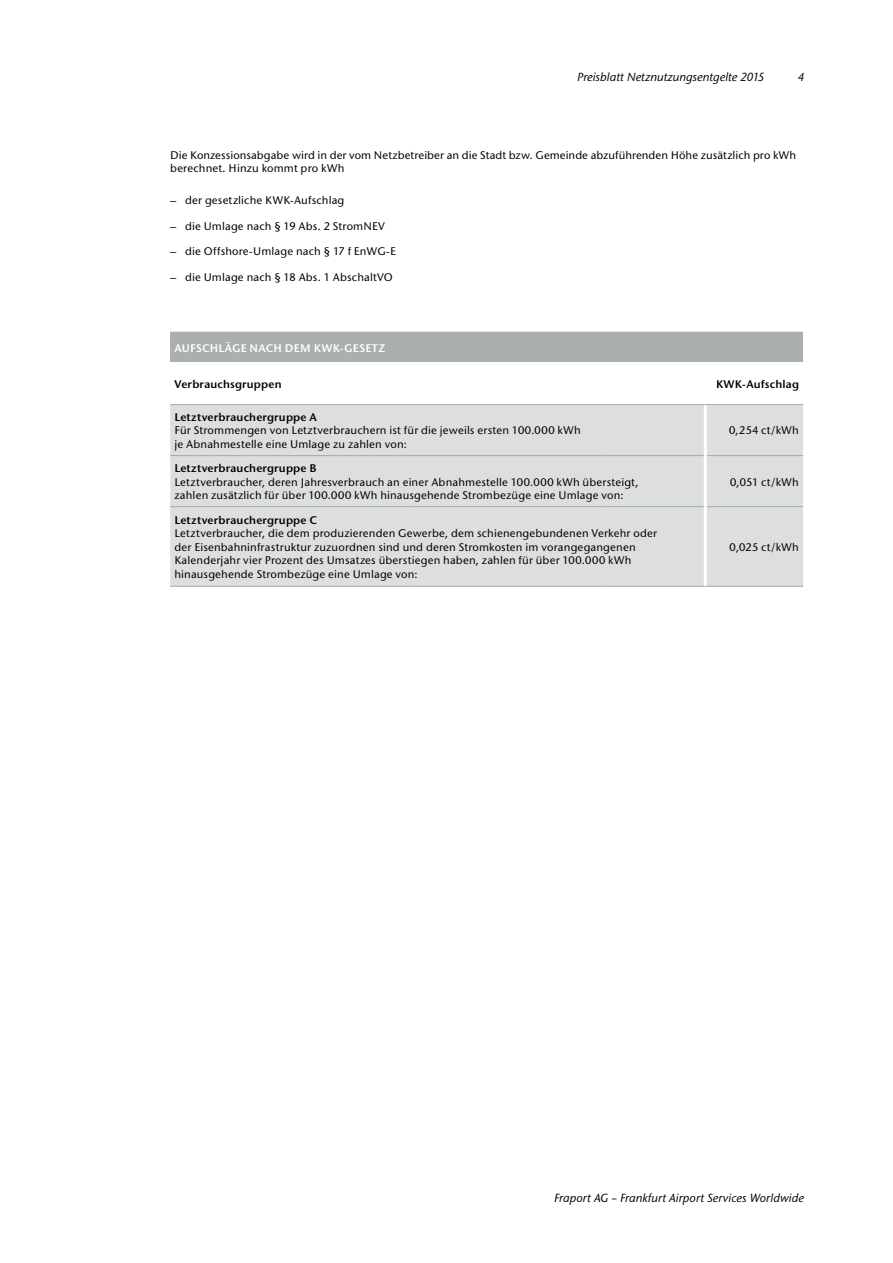
<style>
.page{position:relative;width:893px;height:1263px;background:#fff}
.page>*{position:absolute;margin:0;border:0;box-sizing:border-box;transform-origin:0 0}
.t1{font:italic 500 12px "Stone San Itc T";color:#000}
.t2{font:500 11.25px/13.5px "Stone San Itc T";letter-spacing:.01em;color:#000}
.t3{font:11.25px "Stone San Itc T Semi";letter-spacing:.02em;color:#000}
.t4{font:11.25px "Stone San Itc T Semi";letter-spacing:.025em;color:#fff}
</style>
<div class="page">
<div style="left:170px;top:332px;width:633px;height:30px;background:#aaafaf"></div>
<div style="left:170px;top:405px;width:633px;height:181px;background:#dddfdf"></div>
<hr style="left:170px;top:404px;width:242px;height:1px;background:#aaafaf">
<hr style="left:170px;top:455px;width:242px;height:1px;background:#aaafaf">
<hr style="left:412px;top:455px;width:195px;height:1px;background:#aaafaf">
<hr style="left:607px;top:455px;width:97px;height:1px;background:#aaafaf">
<hr style="left:170px;top:506px;width:242px;height:1px;background:#aaafaf">
<hr style="left:412px;top:506px;width:195px;height:1px;background:#aaafaf">
<hr style="left:607px;top:506px;width:97px;height:1px;background:#aaafaf">
<hr style="left:170px;top:586px;width:242px;height:1px;background:#aaafaf">
<hr style="left:412px;top:586px;width:195px;height:1px;background:#aaafaf">
<hr style="left:607px;top:586px;width:98px;height:1px;background:#aaafaf">
<hr style="left:705px;top:404px;width:98px;height:1px;background:#aaafaf">
<hr style="left:707px;top:455px;width:96px;height:1px;background:#aaafaf">
<hr style="left:707px;top:506px;width:96px;height:1px;background:#aaafaf">
<hr style="left:705px;top:586px;width:98px;height:1px;background:#aaafaf">
<hr style="left:412px;top:404px;width:195px;height:1px;background:#aaafaf">
<hr style="left:607px;top:404px;width:98px;height:1px;background:#aaafaf">
<hr style="left:704px;top:405px;width:3px;height:51px;background:#fff">
<hr style="left:704px;top:456px;width:3px;height:51px;background:#fff">
<hr style="left:704px;top:507px;width:3px;height:79px;background:#fff">
<p class="t1" style="left:577px;top:69px;width:189px">Preisblatt Netznutzungsentgelte 2015</p>
<p class="t1" style="left:798px;top:69px;width:8px">4</p>
<p class="t2" style="left:170px;top:148px;width:627px">Die Konzessionsabgabe wird in der vom Netzbetreiber an die Stadt bzw. Gemeinde abzuführenden Höhe zusätzlich pro kWh berechnet. Hinzu kommt pro kWh</p>
<p class="t2" style="left:170px;top:193px;width:176px">– der gesetzliche KWK-Aufschlag</p>
<p class="t2" style="left:170px;top:219px;width:216px">– die Umlage nach § 19 Abs. 2 StromNEV</p>
<p class="t2" style="left:170px;top:245px;width:227px">– die Offshore-Umlage nach § 17 f EnWG-E</p>
<p class="t2" style="left:170px;top:270px;width:224px">– die Umlage nach § 18 Abs. 1 AbschaltVO</p>
<p class="t4" style="left:174px;top:341px;width:212px">AUFSCHLÄGE NACH DEM KWK-GESETZ</p>
<p class="t3" style="left:174px;top:377px;width:109px">Verbrauchsgruppen</p>
<p class="t3" style="left:716px;top:377px;width:84px">KWK-Aufschlag</p>
<p class="t3" style="left:174px;top:410px;width:144px">Letztverbrauchergruppe A</p>
<p class="t2" style="left:174px;top:424px;width:408px">Für Strommengen von Letztverbrauchern ist für die jeweils ersten 100.000 kWh je Abnahmestelle eine Umlage zu zahlen von:</p>
<p class="t2" style="left:729px;top:424px;width:71px">0,254 ct/kWh</p>
<p class="t3" style="left:174px;top:461px;width:144px">Letztverbrauchergruppe B</p>
<p class="t2" style="left:174px;top:475px;width:466px">Letztverbraucher, deren Jahresverbrauch an einer Abnahmestelle 100.000 kWh übersteigt, zahlen zusätzlich für über 100.000 kWh hinausgehende Strombezüge eine Umlage von:</p>
<p class="t2" style="left:730px;top:475px;width:70px">0,051 ct/kWh</p>
<p class="t3" style="left:174px;top:513px;width:144px">Letztverbrauchergruppe C</p>
<p class="t2" style="left:174px;top:527px;width:484px">Letztverbraucher, die dem produzierenden Gewerbe, dem schienengebundenen Verkehr oder der Eisenbahninfrastruktur zuzuordnen sind und deren Stromkosten im vorangegangenen Kalenderjahr vier Prozent des Umsatzes überstiegen haben, zahlen für über 100.000 kWh hinausgehende Strombezüge eine Umlage von:</p>
<p class="t2" style="left:730px;top:540px;width:71px">0,025 ct/kWh</p>
<p class="t1" style="left:554px;top:1190px;width:251px">Fraport AG – Frankfurt Airport Services Worldwide</p>
</div>
